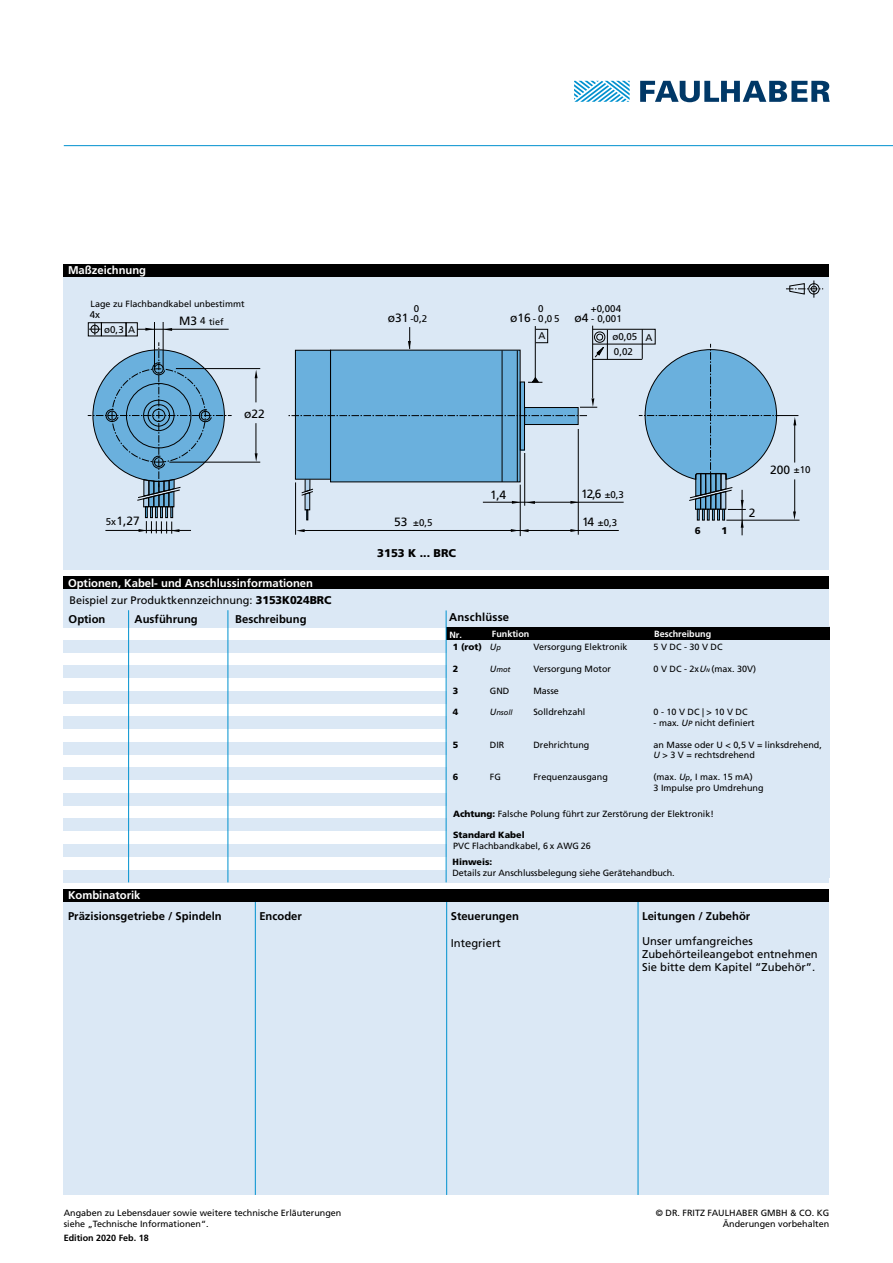
<style>
.page{position:relative;width:893px;height:1263px;background:#fff}
.page>*{position:absolute;margin:0;border:0;box-sizing:border-box;transform-origin:0 0}
.t1{font:12px "Frutiger LT";color:#000}
.t2{font:700 11.25px "Frutiger LT";color:#000}
.t3{font:11.25px/12.8px "Frutiger LT";color:#000}
.t4{font:700 11.25px "Frutiger LT";color:#fff}
.t5{font:900 11.25px "Frutiger LT";color:#000}
.t6{font:700 11.25px "Frutiger LT";letter-spacing:.02em;color:#000}
.t7{font:10.95px "Frutiger LT";color:#000}
.t8{font:9.75px/15.1px "Frutiger LT";color:#000}
.t9{font:900 9.75px "Frutiger LT";color:#000}
.t10{font:9px/10.8px "Frutiger LT";color:#000}
.t11{font:900 9px "Frutiger LT";color:#000}
.t12{font:700 9px "Frutiger LT";color:#fff}
.t13{font:700 9px "Frutiger LT";color:#000}
.t14{font:italic 7.5px "Frutiger LT";color:#000}
.s1{font-size:9.75px}
.s2{font-weight:900;font-size:11.25px}
.s3{font-size:12px}
.s4{font-weight:400;font-style:italic}
.s5{font-weight:400;font-style:italic;font-size:7.5px}
.s6{font-size:9px}
.s7{font-style:italic}
.s8{font-style:italic;font-size:5.25px}
.s9{font-style:italic;font-size:7.5px}
.s10{font-weight:900}
</style>
<div class="page">
<div style="left:64px;top:901px;width:765px;height:294px;background:#dbe8f5"></div>
<hr style="left:255px;top:901px;width:1px;height:294px;background:#0091cf">
<hr style="left:638px;top:901px;width:1px;height:294px;background:#0091cf">
<hr style="left:446px;top:901px;width:1px;height:294px;background:#0091cf">
<div style="left:64px;top:276px;width:765px;height:294px;background:#dbe8f5"></div>
<div style="left:64px;top:264px;width:765px;height:12px;background:#000"></div>
<div style="left:64px;top:889px;width:765px;height:12px;background:#000"></div>
<div style="left:64px;top:576px;width:765px;height:13px;background:#000"></div>
<svg style="left:574px;top:81px;width:56px;height:21px"></svg>
<svg style="left:640px;top:81px;width:190px;height:21px"></svg>
<hr style="left:64px;top:145px;width:829px;height:1px;background:#0091cf">
<svg style="left:786px;top:280px;width:37px;height:18px"></svg>
<hr style="left:137px;top:329px;width:92px;height:1px;background:#000">
<hr style="left:256px;top:423px;width:1px;height:32px;background:#000">
<hr style="left:295px;top:482px;width:1px;height:53px;background:#000">
<hr style="left:301px;top:530px;width:318px;height:1px;background:#000">
<hr style="left:520px;top:485px;width:1px;height:51px;background:#000">
<hr style="left:483px;top:502px;width:141px;height:1px;background:#000">
<hr style="left:578px;top:429px;width:1px;height:106px;background:#000">
<hr style="left:535px;top:326px;width:1px;height:54px;background:#000">
<hr style="left:592px;top:326px;width:1px;height:72px;background:#000">
<hr style="left:169px;top:462px;width:91px;height:1px;background:#000">
<hr style="left:176px;top:368px;width:84px;height:1px;background:#000">
<hr style="left:154px;top:322px;width:1px;height:45px;background:#000">
<hr style="left:163px;top:322px;width:1px;height:46px;background:#000">
<hr style="left:726px;top:520px;width:73px;height:1px;background:#000">
<hr style="left:742px;top:490px;width:1px;height:45px;background:#000">
<div style="left:592px;top:329px;width:63px;height:15px;border:1px solid #000"></div>
<hr style="left:642px;top:329px;width:1px;height:30px;background:#000">
<hr style="left:593px;top:359px;width:49px;height:1px;background:#000">
<div style="left:126px;top:322px;width:12px;height:14px;border:1px solid #000"></div>
<div style="left:101px;top:322px;width:25px;height:14px;border:1px solid #000"></div>
<svg style="left:90px;top:324px;width:10px;height:10px"></svg>
<div style="left:88px;top:322px;width:14px;height:14px;border:1px solid #000"></div>
<svg style="left:296px;top:529px;width:9px;height:3px"></svg>
<svg style="left:570px;top:529px;width:9px;height:3px"></svg>
<svg style="left:511px;top:529px;width:18px;height:3px"></svg>
<svg style="left:88px;top:342px;width:144px;height:192px"></svg>
<svg style="left:164px;top:328px;width:8px;height:3px"></svg>
<svg style="left:145px;top:328px;width:9px;height:3px"></svg>
<svg style="left:255px;top:453px;width:3px;height:9px"></svg>
<svg style="left:255px;top:370px;width:3px;height:32px"></svg>
<svg style="left:288px;top:327px;width:320px;height:193px"></svg>
<svg style="left:639px;top:344px;width:159px;height:184px"></svg>
<div style="left:64px;top:589px;width:765px;height:38px;background:#dbe8f5"></div>
<div style="left:64px;top:640px;width:765px;height:13px;background:#dbe8f5"></div>
<div style="left:64px;top:767px;width:765px;height:13px;background:#dbe8f5"></div>
<div style="left:64px;top:793px;width:765px;height:13px;background:#dbe8f5"></div>
<div style="left:64px;top:665px;width:765px;height:13px;background:#dbe8f5"></div>
<div style="left:64px;top:819px;width:765px;height:12px;background:#dbe8f5"></div>
<div style="left:64px;top:691px;width:765px;height:13px;background:#dbe8f5"></div>
<div style="left:64px;top:844px;width:765px;height:13px;background:#dbe8f5"></div>
<div style="left:64px;top:716px;width:765px;height:13px;background:#dbe8f5"></div>
<div style="left:64px;top:870px;width:765px;height:12px;background:#dbe8f5"></div>
<div style="left:64px;top:742px;width:765px;height:13px;background:#dbe8f5"></div>
<hr style="left:228px;top:610px;width:1px;height:272px;background:#0091cf">
<hr style="left:128px;top:610px;width:1px;height:272px;background:#0091cf">
<div style="left:447px;top:626px;width:382px;height:251px;background:#dbe8f5"></div>
<div style="left:446px;top:627px;width:383px;height:13px;background:#000"></div>
<hr style="left:446px;top:610px;width:1px;height:272px;background:#0091cf">
<p class="t4" style="left:68px;top:264px;width:80px">Maßzeichnung</p>
<p class="t10" style="left:209px;top:295px;width:37px;line-height:17.5px;text-indent:-119px">Lage zu Flachbandkabel unbestimmt tief</p>
<p class="t8" style="left:90px;top:307px;width:12px">4x</p>
<h1 class="t1" style="left:179px;top:313px;width:28px">M3 <span class="s1">4</span></h1>
<p class="t8" style="left:104px;top:322px;width:33px">ø0,3 A</p>
<h1 class="t1" style="left:106px;top:514px;width:36px"><span class="s1">5x</span>1,27</h1>
<h1 class="t1" style="left:244px;top:406px;width:22px">ø22</h1>
<p class="t4" style="left:68px;top:576px;width:247px">Optionen, Kabel- und Anschlussinformationen</p>
<p class="t7" style="left:69px;top:594px;width:263px">Beispiel zur Produktkennzeichnung: <span class="s2">3153K024BRC</span></p>
<p class="t2" style="left:69px;top:612px;width:38px">Option</p>
<p class="t2" style="left:135px;top:612px;width:65px">Ausführung</p>
<p class="t2" style="left:235px;top:612px;width:73px">Beschreibung</p>
<p class="t4" style="left:68px;top:889px;width:74px">Kombinatorik</p>
<p class="t8" style="left:414px;top:301px;width:7px">0</p>
<p class="t8" style="left:538px;top:301px;width:7px">0</p>
<p class="t8" style="left:591px;top:301px;width:32px">+0,004</p>
<p class="t8" style="left:591px;top:311px;width:32px">- 0,001</p>
<p class="t8" style="left:388px;top:311px;width:41px"><span class="s3">ø31</span> -0,2</p>
<h1 class="t1" style="left:510px;top:311px;width:80px">ø16<span class="s1">-0,05</span> ø4</h1>
<p class="t8" style="left:538px;top:328px;width:9px">A</p>
<p class="t8" style="left:612px;top:329px;width:42px">ø0,05 A<br>0,02</p>
<p class="t8" style="left:394px;top:515px;width:40px"><span class="s3">53</span> ±0,5</p>
<p class="t5" style="left:377px;top:546px;width:80px">3153 K ... BRC</p>
<h1 class="t1" style="left:490px;top:487px;width:18px">1,4</h1>
<h1 class="t1" style="left:581px;top:487px;width:22px">12,6</h1>
<p class="t8" style="left:605px;top:487px;width:21px">±0,3</p>
<h1 class="t1" style="left:582px;top:515px;width:14px">14</h1>
<p class="t8" style="left:598px;top:515px;width:21px">±0,3</p>
<p class="t6" style="left:449px;top:611px;width:61px">Anschlüsse</p>
<p class="t9" style="left:695px;top:524px;width:7px">6</p>
<p class="t9" style="left:721px;top:524px;width:7px">1</p>
<p class="t12" style="left:449px;top:629px;width:14px">Nr.</p>
<p class="t12" style="left:492px;top:629px;width:39px">Funktion</p>
<p class="t12" style="left:654px;top:629px;width:58px">Beschreibung</p>
<h1 class="t1" style="left:749px;top:506px;width:8px">2</h1>
<h1 class="t1" style="left:770px;top:462px;width:42px">200 <span class="s1">±10</span></h1>
<p class="t11" style="left:453px;top:642px;width:50px">1 (rot) <span class="s4">U</span><span class="s5">p</span></p>
<p class="t10" style="left:533px;top:642px;width:96px">Versorgung Elektronik</p>
<p class="t10" style="left:654px;top:642px;width:71px">5 V DC - 30 V DC</p>
<p class="t11" style="left:453px;top:663px;width:7px">2</p>
<p class="t14" style="left:490px;top:665px;width:22px"><span class="s6">U</span>mot</p>
<p class="t10" style="left:533px;top:663px;width:79px">Versorgung Motor</p>
<p class="t10" style="left:654px;top:663px;width:104px">0 V DC - 2x<span class="s7">U</span><span class="s8">N</span>(max. 30V)</p>
<p class="t11" style="left:453px;top:685px;width:7px">3</p>
<p class="t10" style="left:490px;top:685px;width:21px">GND</p>
<p class="t10" style="left:533px;top:685px;width:27px">Masse</p>
<p class="t11" style="left:453px;top:707px;width:7px">4</p>
<p class="t14" style="left:490px;top:708px;width:24px"><span class="s6">U</span>nsoll</p>
<p class="t10" style="left:533px;top:707px;width:54px">Solldrehzahl</p>
<p class="t10" style="left:654px;top:707px;width:95px">0 - 10 V DC | &gt; 10 V DC</p>
<p class="t10" style="left:654px;top:717px;width:103px">- max. <span class="s7">U</span><span class="s9">P</span> nicht definiert</p>
<p class="t11" style="left:453px;top:739px;width:7px">5</p>
<p class="t10" style="left:490px;top:739px;width:16px">DIR</p>
<p class="t10" style="left:533px;top:739px;width:57px">Drehrichtung</p>
<p class="t10" style="left:654px;top:739px;width:170px">an Masse oder U &lt; 0,5 V = linksdrehend,<br><span class="s7">U</span> &gt; 3 V = rechtsdrehend</p>
<p class="t11" style="left:453px;top:771px;width:7px">6</p>
<p class="t10" style="left:490px;top:771px;width:12px">FG</p>
<p class="t10" style="left:533px;top:771px;width:76px">Frequenzausgang</p>
<p class="t10" style="left:654px;top:771px;width:112px">(max. <span class="s7">U</span><span class="s9">p</span>, I max. 15 mA)<br>3 Impulse pro Umdrehung</p>
<p class="t10" style="left:453px;top:808px;width:262px"><span class="s10">Achtung:</span> Falsche Polung führt zur Zerstörung der Elektronik!</p>
<p class="t11" style="left:453px;top:830px;width:73px">Standard Kabel</p>
<p class="t10" style="left:453px;top:841px;width:139px">PVC Flachbandkabel, 6 x AWG 26</p>
<p class="t11" style="left:453px;top:857px;width:41px">Hinweis:</p>
<p class="t10" style="left:453px;top:868px;width:224px">Details zur Anschlussbelegung siehe Gerätehandbuch.</p>
<p class="t2" style="left:68px;top:909px;width:155px">Präzisionsgetriebe / Spindeln</p>
<p class="t2" style="left:259px;top:909px;width:44px">Encoder</p>
<p class="t2" style="left:451px;top:909px;width:70px">Steuerungen</p>
<p class="t3" style="left:451px;top:936px;width:52px">Integriert</p>
<p class="t2" style="left:642px;top:909px;width:110px">Leitungen / Zubehör</p>
<p class="t3" style="left:642px;top:935px;width:177px">Unser umfangreiches<br>Zubehörteileangebot entnehmen<br>Sie bitte dem Kapitel “Zubehör”.</p>
<p class="t10" style="left:64px;top:1208px;width:279px">Angaben zu Lebensdauer sowie weitere technische Erläuterungen siehe „Technische Informationen“.</p>
<p class="t10" style="left:656px;top:1208px;width:175px;text-align:right">© DR. FRITZ FAULHABER GMBH &amp; CO. KG<br>Änderungen vorbehalten</p>
<p class="t13" style="left:64px;top:1233px;width:87px">Edition 2020 Feb. 18</p>
</div>
